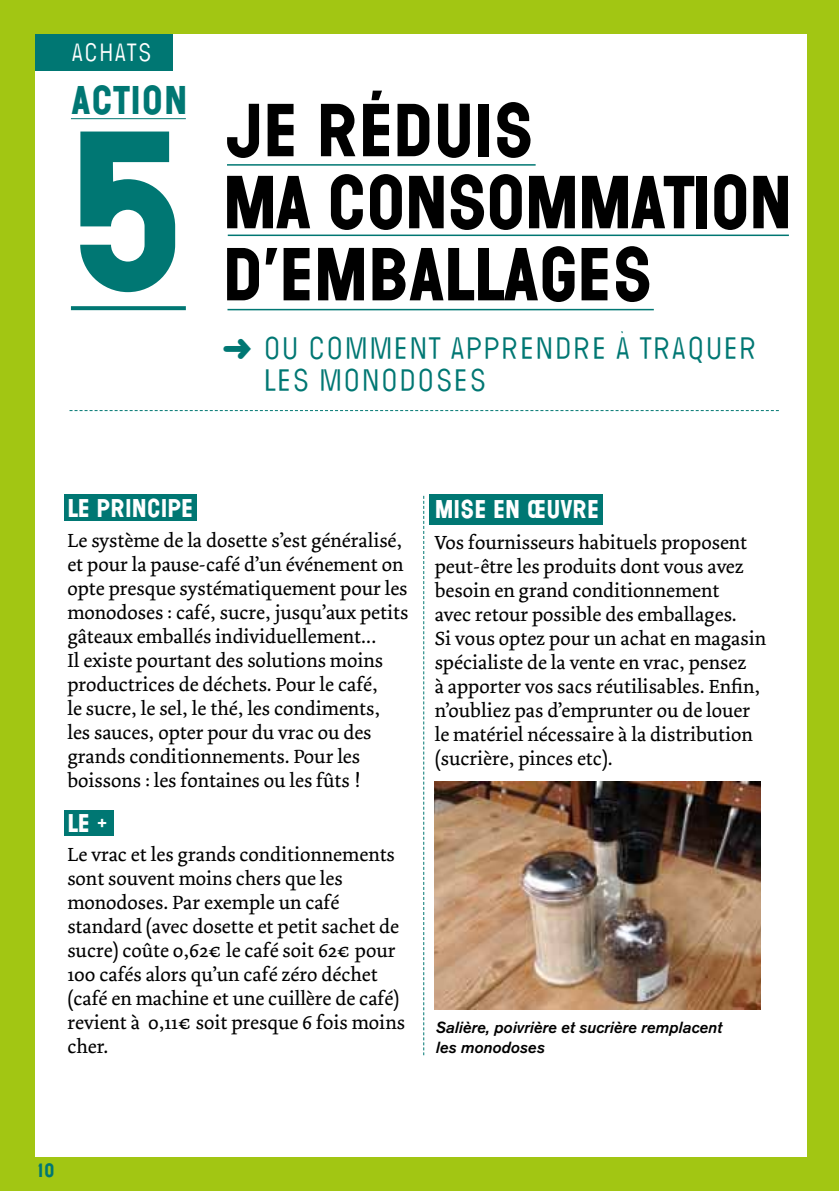
<style>
.page{position:relative;width:840px;height:1191px;background:#fff}
.page>*{position:absolute;margin:0;border:0;box-sizing:border-box;transform-origin:0 0}
.t1{font:208px "Wilma Base";color:#007773}
.t2{font:70px/72px "Wilma Base";letter-spacing:-.01em;color:#000}
.t3{font:37.4px "Wilma Base";letter-spacing:.015em;color:#007773}
.t4{font:32px/32px "Wilma Farcit A";letter-spacing:-.02em;color:#007773}
.t5{font:26px "Wilma Farcit A";letter-spacing:-.02em;color:#fff}
.t6{font:24px "Wilma Base";color:#fff}
.t7{font:20px/24px "Dolly";color:#000}
.t8{font:18px "Wilma Base";color:#007773}
.t9{font:italic 500 16px/19.2px "Akzidenz Grotesk BE";color:#000}
</style>
<div class="page">
<div style="left:0;top:1px;width:838px;height:1190px;background:#a2c613"></div>
<div style="left:35px;top:34px;width:771px;height:1122px;background:#fff"></div>
<hr style="left:71px;top:118px;width:115px;height:1px;background:#007773">
<svg style="left:71px;top:306px;width:115px;height:4px"></svg>
<hr style="left:228px;top:234px;width:560px;height:2px;background:#007773">
<hr style="left:227px;top:164px;width:308px;height:2px;background:#007773">
<hr style="left:227px;top:309px;width:426px;height:1px;background:#007773">
<div style="left:64px;top:494px;width:133px;height:27px;background:#007773"></div>
<div style="left:64px;top:810px;width:50px;height:26px;background:#007773"></div>
<div style="left:429px;top:494px;width:173px;height:31px;background:#007773"></div>
<div style="left:35px;top:34px;width:138px;height:37px;background:#007773"></div>
<svg style="left:69px;top:410px;width:709px;height:1px"></svg>
<svg style="left:423px;top:496px;width:1px;height:559px"></svg>
<img style="left:434px;top:782px;width:325px;height:227px">
<h3 class="t5" style="left:71px;top:38px;width:83px">ACHATS</h3>
<h3 class="t3" style="left:71px;top:76px;width:117px">ACTION</h3>
<h1 class="t1" style="left:67px;top:78px;width:124px">5</h1>
<h2 class="t2" style="left:222px;top:98px;width:571px">JE RÉDUIS<br>MA CONSOMMATION<br>D’EMBALLAGES</h2>
<h3 class="t4" style="left:262px;top:335px;width:496px;text-indent:-40px">➜ OU COMMENT APPRENDRE À TRAQUER<br>LES MONODOSES</h3>
<p class="t6" style="left:67px;top:493px;width:127px">LE PRINCIPE</p>
<p class="t7" style="left:67px;top:528px;width:342px">Le système de la dosette s’est généralisé, et pour la pause-café d’un événement on opte presque systématiquement pour les monodoses : café, sucre, jusqu’aux petits gâteaux emballés individuellement...<br>Il existe pourtant des solutions moins productrices de déchets. Pour le café,<br>le sucre, le sel, le thé, les condiments,<br>les sauces, opter pour du vrac ou des grands conditionnements. Pour les boissons : les fontaines ou les fûts !</p>
<p class="t6" style="left:67px;top:807px;width:42px">LE +</p>
<p class="t7" style="left:67px;top:843px;width:339px">Le vrac et les grands conditionnements sont souvent moins chers que les monodoses. Par exemple un café standard (avec dosette et petit sachet de sucre) coûte 0,62€ le café soit 62€ pour 100 cafés alors qu’un café zéro déchet (café en machine et une cuillère de café) revient à 0,11€ soit presque 6 fois moins cher.</p>
<p class="t6" style="left:434px;top:493px;width:166px">MISE EN ŒUVRE</p>
<p class="t7" style="left:434px;top:531px;width:333px">Vos fournisseurs habituels proposent peut-être les produits dont vous avez besoin en grand conditionnement<br>avec retour possible des emballages.<br>Si vous optez pour un achat en magasin spécialiste de la vente en vrac, pensez<br>à apporter vos sacs réutilisables. Enfin, n’oubliez pas d’emprunter ou de louer le matériel nécessaire à la distribution (sucrière, pinces etc).</p>
<p class="t9" style="left:435px;top:1018px;width:288px">Salière, poivrière et sucrière remplacent les monodoses</p>
<p class="t8" style="left:35px;top:1159px;width:21px">10</p>
</div>
